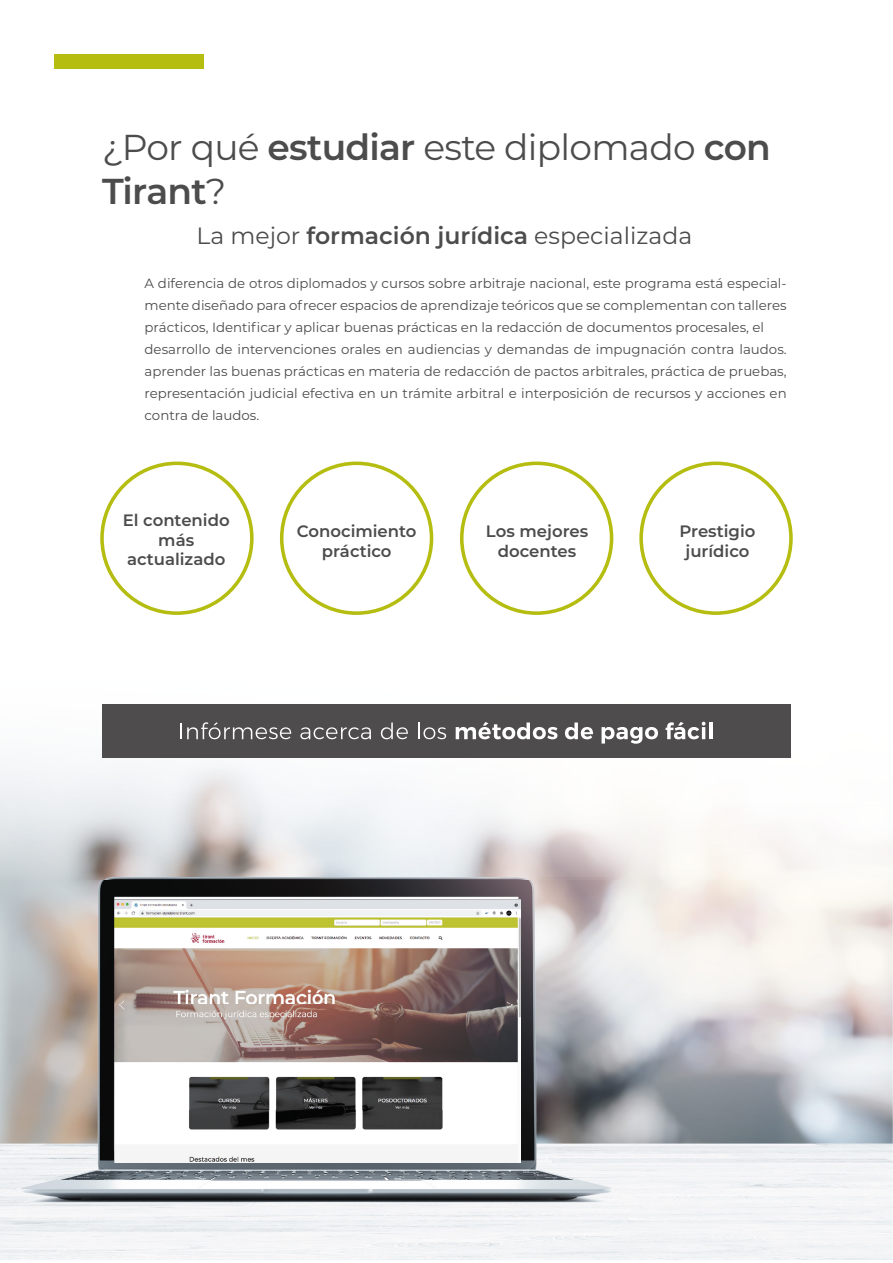
<style>
.page{position:relative;width:893px;height:1263px;background:#fff}
.page>*{position:absolute;margin:0;border:0;box-sizing:border-box;transform-origin:0 0}
.t1{font:36px/43.2px "Montserrat";letter-spacing:-.02em;color:#4d4c4c}
.t2{font:23.55px "Montserrat";color:#4d4c4c}
.t3{font:600 16.5px/19.5px "Montserrat";color:#4d4c4c;text-align:center}
.t4{font:13.35px/22px "Montserrat";color:#4d4c4c}
.s1{font-weight:600}
</style>
<div class="page">
<div style="left:54px;top:54px;width:149px;height:14px;background:#b4bd10"></div>
<img style="left:0;top:765px;width:893px;height:495px">
<img style="left:115px;top:899px;width:405px;height:264px">
<div style="left:102px;top:704px;width:689px;height:54px;background:#4e4c4c"></div>
<svg style="left:180px;top:722px;width:111px;height:17px"></svg>
<svg style="left:300px;top:727px;width:71px;height:12px"></svg>
<svg style="left:381px;top:722px;width:27px;height:17px"></svg>
<svg style="left:418px;top:722px;width:28px;height:17px"></svg>
<svg style="left:456px;top:722px;width:101px;height:17px"></svg>
<svg style="left:565px;top:722px;width:28px;height:17px"></svg>
<svg style="left:601px;top:727px;width:57px;height:17px"></svg>
<svg style="left:665px;top:722px;width:40px;height:17px"></svg>
<hr style="left:709px;top:722px;width:4px;height:17px;background:#fff">
<div style="left:100px;top:461px;width:154px;height:154px;border:4px solid #b4bd10;border-radius:50%"></div>
<div style="left:280px;top:461px;width:153px;height:154px;border:4px solid #b4bd10;border-radius:50%"></div>
<div style="left:460px;top:461px;width:153px;height:154px;border:4px solid #b4bd10;border-radius:50%"></div>
<div style="left:639px;top:461px;width:154px;height:154px;border:4px solid #b4bd10;border-radius:50%"></div>
<h1 class="t1" style="left:102px;top:125px;width:670px">¿Por qué <span class="s1">estudiar</span> este diplomado <span class="s1">con<br>Tirant</span>?</h1>
<h2 class="t2" style="left:196px;top:219px;width:497px">La mejor <span class="s1">formación jurídica</span> especializada</h2>
<p class="t4" style="left:145px;top:272px;width:644px">A diferencia de otros diplomados y cursos sobre arbitraje nacional, este programa está especial&shy;mente diseñado para ofrecer espacios de aprendizaje teóricos que se complementan con talleres prácticos, Identificar y aplicar buenas prácticas en la redacción de documentos procesales, el desarrollo de intervenciones orales en audiencias y demandas de impugnación contra laudos. aprender las buenas prácticas en materia de redacción de pactos arbitrales, práctica de pruebas, representación judicial efectiva en un trámite arbitral e interposición de recursos y acciones en contra de laudos.</p>
<p class="t3" style="left:123px;top:510px;width:108px">El contenido más actualizado</p>
<p class="t3" style="left:297px;top:521px;width:121px">Conocimiento práctico</p>
<p class="t3" style="left:486px;top:521px;width:104px">Los mejores docentes</p>
<p class="t3" style="left:679px;top:521px;width:77px">Prestigio jurídico</p>
</div>
